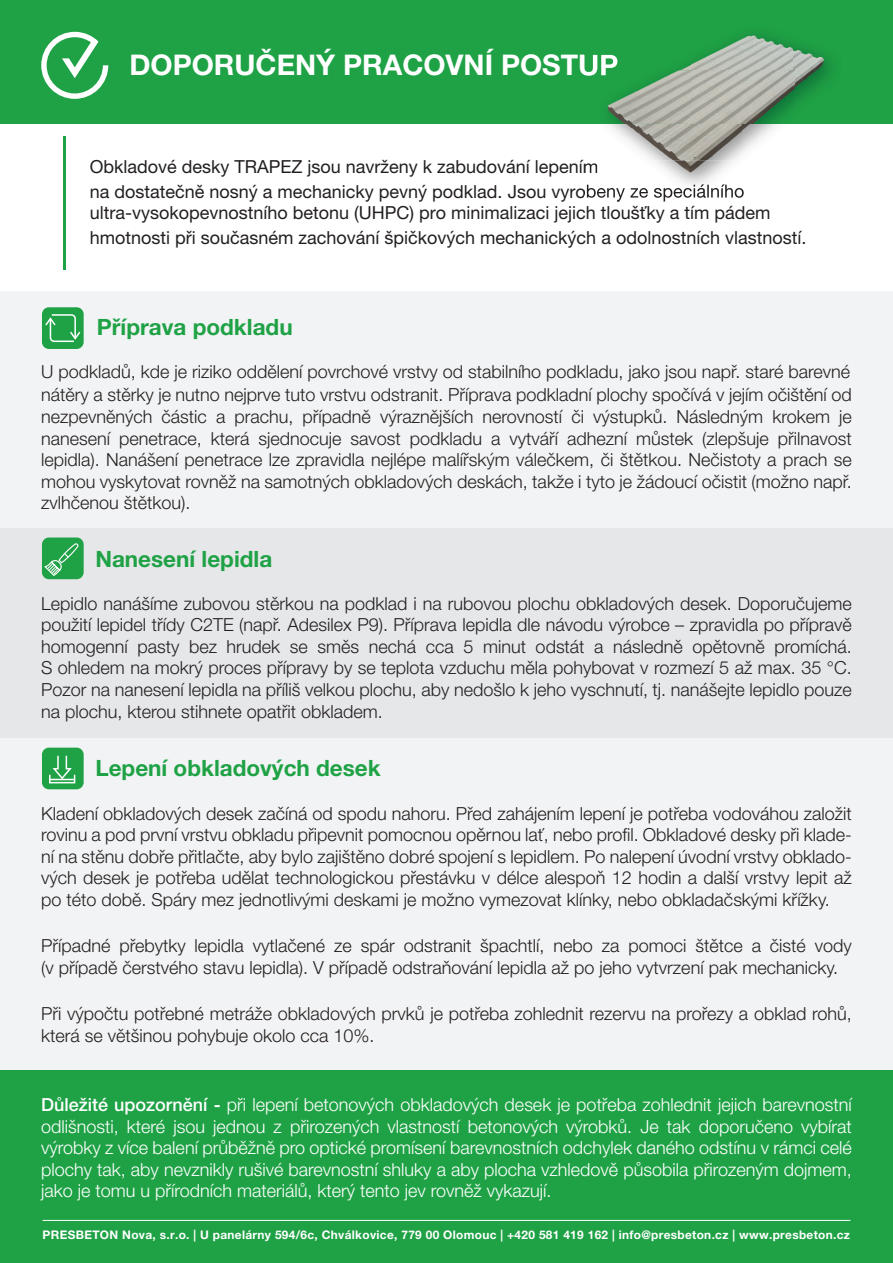
<style>
.page{position:relative;width:893px;height:1263px;background:#fff}
.page>*{position:absolute;margin:0;border:0;box-sizing:border-box;transform-origin:0 0}
.t1{font:700 28.5px "Helvetica Neue LT Pro";color:#fff}
.t2{font:700 22.5px "Helvetica Neue LT Pro";color:#1fa245}
.t3{font:300 18px/21.6px "Helvetica Neue LT Pro";color:#231f20;text-align:justify}
.t4{font:300 18px/21.6px "Helvetica Neue LT Pro";color:#fff;text-align:justify}
.t5{font:18px/24.6px "Helvetica Neue LT Pro";color:#231f20}
.t6{font:700 11.85px "Helvetica Neue LT Pro";letter-spacing:.03em;color:#fff}
.s1{font-weight:500}
</style>
<div class="page">
<div style="left:0;top:1069px;width:893px;height:194px;background:#1fa245"></div>
<div style="left:0;top:737px;width:893px;height:332px;background:#f2f3f4"></div>
<div style="left:0;top:527px;width:893px;height:210px;background:#e6e7e9"></div>
<div style="left:0;top:291px;width:893px;height:236px;background:#f2f3f4"></div>
<div style="left:0;top:0;width:893px;height:124px;background:#1fa245"></div>
<svg style="left:41px;top:32px;width:67px;height:67px"></svg>
<div style="left:42px;top:307px;width:42px;height:42px;background:#1fa245;border-radius:7px"></div>
<svg style="left:45px;top:314px;width:36px;height:28px"></svg>
<div style="left:42px;top:537px;width:42px;height:42px;background:#1fa245;border-radius:7px"></div>
<svg style="left:43px;top:543px;width:36px;height:34px"></svg>
<div style="left:42px;top:748px;width:42px;height:41px;background:#1fa245;border-radius:7px"></div>
<div style="left:49px;top:774px;width:26px;height:9px;border:2px solid #fff"></div>
<svg style="left:50px;top:755px;width:25px;height:25px"></svg>
<hr style="left:63px;top:136px;width:3px;height:134px;background:#1fa245">
<hr style="left:43px;top:1220px;width:807px;height:1px;background:#fff">
<img style="left:607px;top:34px;width:225px;height:90px">
<img style="left:589px;top:197px;width:153px;height:3px">
<img style="left:607px;top:34px;width:134px;height:14px">
<img style="left:584px;top:55px;width:5px;height:21px">
<img style="left:584px;top:163px;width:5px;height:10px">
<svg style="left:584px;top:184px;width:5px;height:13px"></svg>
<img style="left:589px;top:124px;width:189px;height:73px">
<img style="left:589px;top:49px;width:29px;height:27px">
<img style="left:589px;top:160px;width:8px;height:17px">
<h1 class="t1" style="left:129px;top:47px;width:490px">DOPORUČENÝ PRACOVNÍ POSTUP</h1>
<p class="t5" style="left:90px;top:154px;width:656px">Obkladové desky TRAPEZ jsou navrženy k zabudování lepením<br>na dostatečně nosný a mechanicky pevný podklad. Jsou vyrobeny ze speciálního</p>
<p class="t5" style="left:90px;top:200px;width:718px">ultra-vysokopevnostního betonu (UHPC) pro minimalizaci jejich tloušťky a tím pádem hmotnosti při současném zachování špičkových mechanických a odolnostních vlastností.</p>
<p class="t2" style="left:97px;top:313px;width:197px">Příprava podkladu</p>
<p class="t3" style="left:41px;top:361px;width:812px">U podkladů, kde je riziko oddělení povrchové vrstvy od stabilního podkladu, jako jsou např. staré barevné nátěry a stěrky je nutno nejprve tuto vrstvu odstranit. Příprava podkladní plochy spočívá v jejím očištění od nezpevněných částic a prachu, případně výraznějších nerovností či výstupků. Následným krokem je nanesení penetrace, která sjednocuje savost podkladu a vytváří adhezní můstek (zlepšuje přilnavost lepidla). Nanášení penetrace lze zpravidla nejlépe malířským válečkem, či štětkou. Nečistoty a prach se mohou vyskytovat rovněž na samotných obkladových deskách, takže i tyto je žádoucí očistit (možno např. zvlhčenou štětkou).</p>
<p class="t2" style="left:95px;top:545px;width:178px">Nanesení lepidla</p>
<p class="t3" style="left:41px;top:592px;width:812px">Lepidlo nanášíme zubovou stěrkou na podklad i na rubovou plochu obkladových desek. Doporučujeme použití lepidel třídy C2TE (např. Adesilex P9). Příprava lepidla dle návodu výrobce – zpravidla po přípravě homogenní pasty bez hrudek se směs nechá cca 5 minut odstát a následně opětovně promíchá.<br>S ohledem na mokrý proces přípravy by se teplota vzduchu měla pohybovat v rozmezí 5 až max. 35 °C.<br>Pozor na nanesení lepidla na příliš velkou plochu, aby nedošlo k jeho vyschnutí, tj. nanášejte lepidlo pouze na plochu, kterou stihnete opatřit obkladem.</p>
<p class="t2" style="left:95px;top:754px;width:287px">Lepení obkladových desek</p>
<p class="t3" style="left:41px;top:802px;width:812px">Kladení obkladových desek začíná od spodu nahoru. Před zahájením lepení je potřeba vodováhou založit rovinu a pod první vrstvu obkladu připevnit pomocnou opěrnou lať, nebo profil. Obkladové desky při klade&shy;ní na stěnu dobře přitlačte, aby bylo zajištěno dobré spojení s lepidlem. Po nalepení úvodní vrstvy obklado&shy;vých desek je potřeba udělat technologickou přestávku v délce alespoň 12 hodin a další vrstvy lepit až po této době. Spáry mez jednotlivými deskami je možno vymezovat klínky, nebo obkladačskými křížky.</p>
<p class="t3" style="left:41px;top:935px;width:812px">Případné přebytky lepidla vytlačené ze spár odstranit špachtlí, nebo za pomoci štětce a čisté vody (v případě čerstvého stavu lepidla). V případě odstraňování lepidla až po jeho vytvrzení pak mechanicky.</p>
<p class="t3" style="left:41px;top:1002px;width:812px">Při výpočtu potřebné metráže obkladových prvků je potřeba zohlednit rezervu na prořezy a obklad rohů, která se většinou pohybuje okolo cca 10%.</p>
<p class="t4" style="left:41px;top:1093px;width:812px"><span class="s1">Důležité upozornění -</span> při lepení betonových obkladových desek je potřeba zohlednit jejich barevnostní odlišnosti, které jsou jednou z přirozených vlastností betonových výrobků. Je tak doporučeno vybírat výrobky z více balení průběžně pro optické promísení barevnostních odchylek daného odstínu v rámci celé plochy tak, aby nevznikly rušivé barevnostní shluky a aby plocha vzhledově působila přirozeným dojmem, jako je tomu u přírodních materiálů, který tento jev rovněž vykazují.</p>
<p class="t6" style="left:43px;top:1227px;width:809px">PRESBETON Nova, s.r.o. | U panelárny 594/6c, Chválkovice, 779 00 Olomouc | +420 581 419 162 | info@presbeton.cz | www.presbeton.cz</p>
</div>
